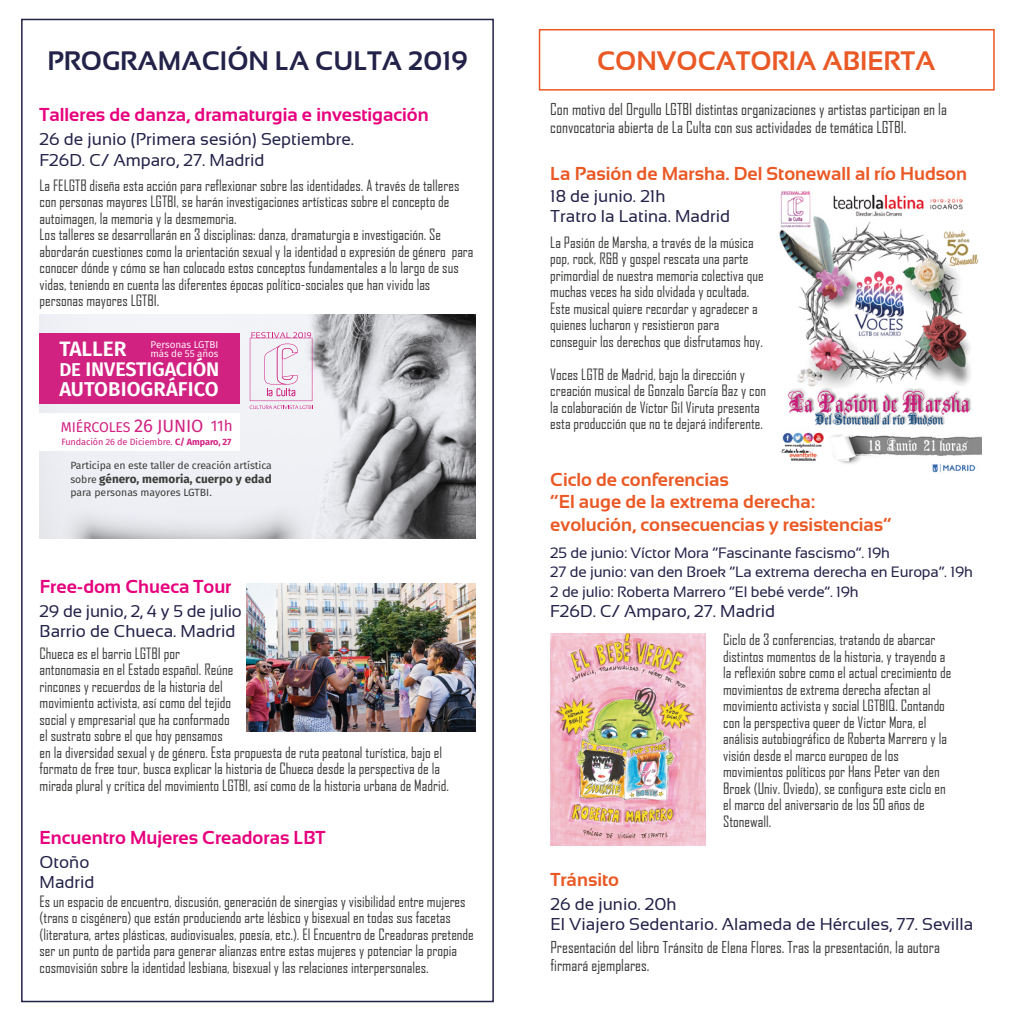
<style>
.page{position:relative;width:1021px;height:1021px;background:#fff}
.page>*{position:absolute;margin:0;border:0;box-sizing:border-box;transform-origin:0 0}
.t1{font:700 26.7px "Sansation";color:#232249}
.t2{font:700 26.7px "Sansation";color:#ea5925}
.t3{font:600 20.1px "Fira Sans";letter-spacing:.005em;color:#fff}
.t4{font:600 19.65px "Fira Sans";letter-spacing:-.005em;color:#fff}
.t5{font:700 18.75px/22.5px "Sansation";color:#ea5925}
.t6{font:700 18.75px "Sansation";color:#e6007d}
.t7{font:17.1px/20.2px "Sansation";color:#232249}
.t8{font:16.95px "Sansation";letter-spacing:-.01em;color:#232249}
.t9{font:15.75px/18px "Agency FB";color:#3c3c3b}
.t10{font:15px/16.5px "Agency FB";color:#3c3c3b}
.t11{font:15px/19.5px "Sansation";letter-spacing:-.01em;color:#232249}
.t12{font:14.25px "Fira Sans";letter-spacing:-.01em;color:#d12282}
.t13{font:700 11.7px "Fira Sans";letter-spacing:.005em;color:#3c3c3b}
.t14{font:10.5px "Fira Sans";letter-spacing:-.01em;color:#3c3c3b}
.t15{font:9.9px/9px "Fira Sans";letter-spacing:-.01em;color:#fff;text-align:right}
.t16{font:9.15px "Fira Sans";letter-spacing:-.01em;color:#d12282}
.s1{font-weight:600;font-size:20.85px}
.s2{font-size:18.6px}
.s3{font-size:18.45px}
.s4{font-size:17.7px}
.s5{font-size:15.3px}
.s6{font-weight:700}
.s7{font-weight:400;font-size:10.5px}
</style>
<div class="page">
<img style="left:39px;top:314px;width:436px;height:224px">
<div style="left:39px;top:333px;width:201px;height:71px;background:#d12282"></div>
<svg style="left:250px;top:332px;width:63px;height:77px"></svg>
<div style="left:39px;top:413px;width:201px;height:38px;background:#fff"></div>
<img style="left:779px;top:191px;width:202px;height:282px">
<img style="left:550px;top:633px;width:155px;height:212px">
<img style="left:247px;top:583px;width:228px;height:148px">
<div style="left:539px;top:29px;width:455px;height:62px;border:2px solid #ea5925"></div>
<h1 class="t1" style="left:47px;top:46px;width:422px">PROGRAMACIÓN LA CULTA 2019</h1>
<p class="t6" style="left:40px;top:104px;width:391px">Talleres de danza, dramaturgia e investigación</p>
<p class="t7" style="left:40px;top:129px;width:316px">26 de junio (Primera sesión) Septiembre.<br>F26D. C/ Amparo, 27. Madrid</p>
<p class="t10" style="left:40px;top:176px;width:435px">La FELGTB diseña esta acción para reflexionar sobre las identidades. A través de talleres con personas mayores LGTBI, se harán investigaciones artísticas sobre el concepto de autoimagen, la memoria y la desmemoria.<br>Los talleres se desarrollarán en 3 disciplinas: danza, dramaturgia e investigación. Se abordarán cuestiones como la orientación sexual y la identidad o expresión de género para conocer dónde y cómo se han colocado estos conceptos fundamentales a lo largo de sus vidas, teniendo en cuenta las diferentes épocas político-sociales que han vivido las personas mayores LGTBI.</p>
<p class="t15" style="left:59px;top:339px;width:160px">Personas LGTBI<br><span class="s1">TALLER</span> más de 55 años</p>
<h3 class="t4" style="left:59px;top:353px;width:161px"><span class="s2">DE</span> INVESTIGACIÓN</h3>
<h2 class="t3" style="left:59px;top:373px;width:161px">AUTOBIOGRÁFICO</h2>
<p class="t12" style="left:61px;top:416px;width:173px">MIÉRCOLES <span class="s3">26</span> <span class="s4">JUNIO</span> <span class="s5">11h</span></p>
<p class="t16" style="left:61px;top:434px;width:171px">Fundación 26 de Diciembre. <span class="s6">C/ Amparo, 27</span></p>
<p class="t14" style="left:70px;top:457px;width:203px">Participa en este taller de creación artística</p>
<p class="t13" style="left:70px;top:469px;width:203px"><span class="s7">sobre</span> género, memoria, cuerpo y edad</p>
<p class="t14" style="left:70px;top:484px;width:143px">para personas mayores LGTBI.</p>
<p class="t6" style="left:40px;top:575px;width:193px">Free-dom Chueca Tour</p>
<p class="t8" style="left:40px;top:601px;width:204px">29 de junio, 2, 4 y 5 de julio</p>
<p class="t7" style="left:40px;top:621px;width:197px">Barrio de Chueca. Madrid</p>
<p class="t10" style="left:40px;top:644px;width:411px">Chueca es el barrio LGTBI por<br>antonomasia en el Estado español. Reúne<br>rincones y recuerdos de la historia del<br>movimiento activista, así como del tejido<br>social y empresarial que ha conformado<br>el sustrato sobre el que hoy pensamos<br>en la diversidad sexual y de género. Esta propuesta de ruta peatonal turística, bajo el formato de free tour, busca explicar la historia de Chueca desde la perspectiva de la mirada plural y crítica del movimiento LGTBI, así como de la historia urbana de Madrid.</p>
<p class="t6" style="left:40px;top:827px;width:287px">Encuentro Mujeres Creadoras LBT</p>
<p class="t7" style="left:40px;top:852px;width:56px">Otoño<br>Madrid</p>
<p class="t10" style="left:40px;top:892px;width:436px">Es un espacio de encuentro, discusión, generación de sinergias y visibilidad entre mujeres (trans o cisgénero) que están produciendo arte lésbico y bisexual en todas sus facetas (literatura, artes plásticas, audiovisuales, poesía, etc.). El Encuentro de Creadoras pretende ser un punto de partida para generar alianzas entre estas mujeres y potenciar la propia cosmovisión sobre la identidad lesbiana, bisexual y las relaciones interpersonales.</p>
<h1 class="t2" style="left:597px;top:46px;width:340px">CONVOCATORIA ABIERTA</h1>
<p class="t9" style="left:550px;top:100px;width:398px">Con motivo del Orgullo LGTBI distintas organizaciones y artistas participan en la convocatoria abierta de La Culta con sus actividades de temática LGTBI.</p>
<p class="t5" style="left:550px;top:162px;width:418px">La Pasión de Marsha. Del Stonewall al río Hudson</p>
<p class="t7" style="left:550px;top:186px;width:181px">18 de junio. 21h<br>Tratro la Latina. Madrid</p>
<p class="t10" style="left:550px;top:233px;width:215px">La Pasión de Marsha, a través de la música pop, rock, R&amp;B y gospel rescata una parte primordial de nuestra memoria colectiva que muchas veces ha sido olvidada y ocultada.<br>Este musical quiere recordar y agradecer a quienes lucharon y resistieron para conseguir los derechos que disfrutamos hoy.</p>
<p class="t10" style="left:550px;top:365px;width:217px">Voces LGTB de Madrid, bajo la dirección y creación musical de Gonzalo García Baz y con la colaboración de Víctor Gil Viruta presenta esta producción que no te dejará indiferente.</p>
<p class="t5" style="left:550px;top:468px;width:343px">Ciclo de conferencias<br>“El auge de la extrema derecha: evolución, consecuencias y resistencias”</p>
<p class="t11" style="left:550px;top:543px;width:424px">25 de junio: Víctor Mora “Fascinante fascismo”. 19h<br>27 de junio: van den Broek “La extrema derecha en Europa”. 19h<br>2 de julio: Roberta Marrero “El bebé verde”. 19h</p>
<p class="t7" style="left:550px;top:601px;width:226px">F26D. C/ Amparo, 27. Madrid</p>
<p class="t10" style="left:723px;top:631px;width:230px">Ciclo de 3 conferencias, tratando de abarcar distintos momentos de la historia, y trayendo a la reflexión sobre como el actual crecimiento de movimientos de extrema derecha afectan al movimiento activista y social LGTBIQ. Contando con la perspectiva queer de Victor Mora, el análisis autobiográfico de Roberta Marrero y la visión desde el marco europeo de los movimientos políticos por Hans Peter van den Broek (Univ. Oviedo), se configura este ciclo en el marco del aniversario de los 50 años de Stonewall.</p>
<p class="t5" style="left:550px;top:868px;width:70px">Tránsito</p>
<p class="t7" style="left:550px;top:893px;width:424px">26 de junio. 20h<br>El Viajero Sedentario. Alameda de Hércules, 77. Sevilla</p>
<p class="t9" style="left:550px;top:937px;width:391px">Presentación del libro Tránsito de Elena Flores. Tras la presentación, la autora firmará ejemplares.</p>
</div>
